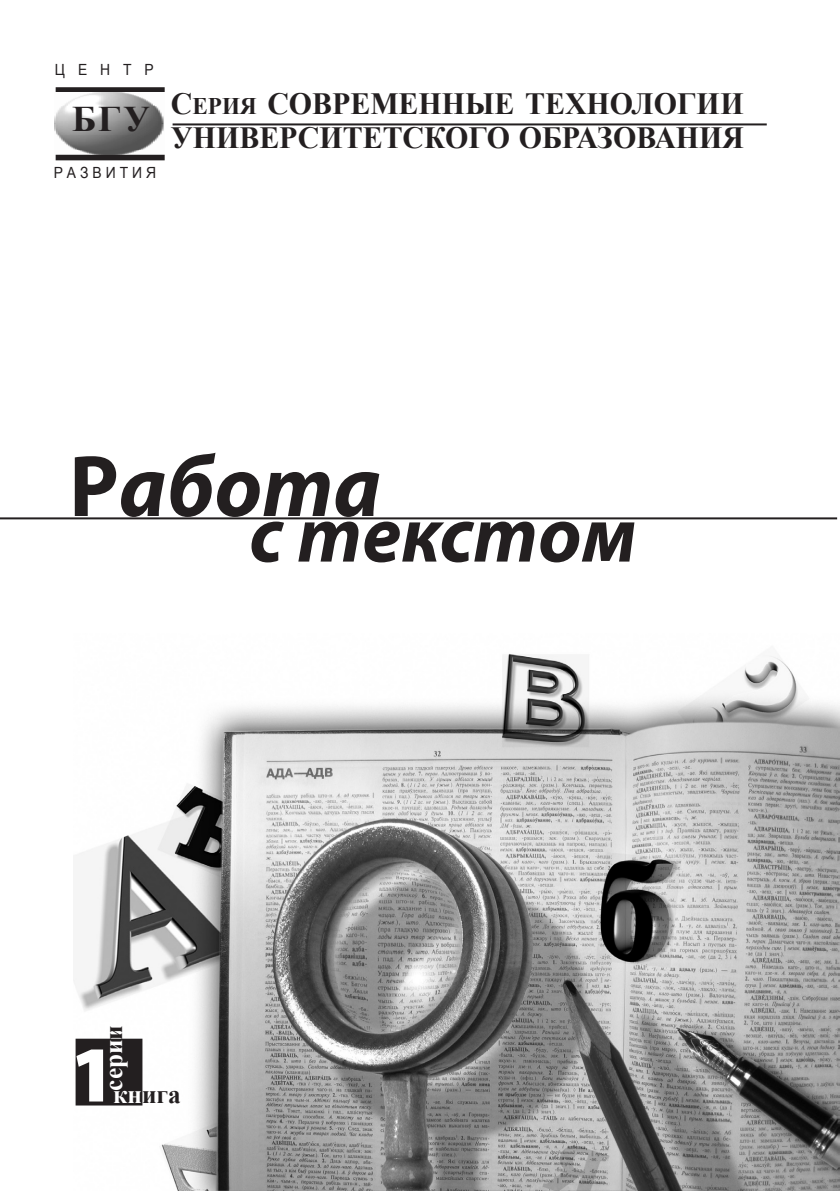
<style>
.page{position:relative;width:840px;height:1191px;background:#fff}
.page>*{position:absolute;margin:0;border:0;box-sizing:border-box;transform-origin:0 0}
.t1{font:italic 700 88px "Myriad Pro";letter-spacing:.005em;color:#231f20}
.t2{font:italic 700 80px "Myriad Pro";color:#231f20}
.t3{font:900 80px "Myriad Pro";color:#fff}
.t4{font:700 36px "Times New Roman";color:#231f20}
.t5{font:700 30.8px/33.6px "Times New Roman";color:#231f20}
.t6{font:700 26px "Times New Roman";color:#231f20}
.t7{font:700 26px "Times New Roman";color:#fff}
.t8{font:15.4px "Arial";letter-spacing:.285em;color:#231f20;scale:.9 1}
.s1{font-size:23.8px}
.s2{font-style:normal}
.s3{color:#231f20}
.s4{color:#fff}
</style>
<div class="page">
<img style="left:74px;top:654px;width:765px;height:537px">
<hr style="left:0;top:517px;width:836px;height:2px;background:#231f20">
<div style="left:76px;top:1039px;width:65px;height:65px;background:#231f20"></div>
<div style="left:76px;top:1038px;width:66px;height:67px;border:2px solid #231f20"></div>
<div style="left:56px;top:87px;width:108px;height:6px;border:2px solid #231f20"></div>
<img style="left:55px;top:93px;width:109px;height:62px">
<div style="left:56px;top:155px;width:108px;height:5px;border:2px solid #231f20"></div>
<hr style="left:172px;top:123px;width:594px;height:2px;background:#231f20">
<p class="t8" style="left:55px;top:59px;width:111px">центр</p>
<p class="t4" style="left:72px;top:94px;width:79px">бгу</p>
<p class="t8" style="left:54px;top:163px;width:115px">развития</p>
<p class="t5" style="left:171px;top:86px;width:574px">с<span class="s1">ерия</span> современные технологии университетского образования</p>
<h1 class="t1" style="left:69px;top:429px;width:313px"><span class="s2">Р</span>абота</h1>
<h2 class="t2" style="left:249px;top:482px;width:389px">с текстом</h2>
<p class="t7" style="left:95px;top:1091px;width:67px;rotate:-90deg">сери<span class="s3">и</span></p>
<h2 class="t3" style="left:70px;top:1021px;width:47px">1</h2>
<p class="t6" style="left:113px;top:1075px;width:69px"><span class="s4">кн</span>ига</p>
</div>
